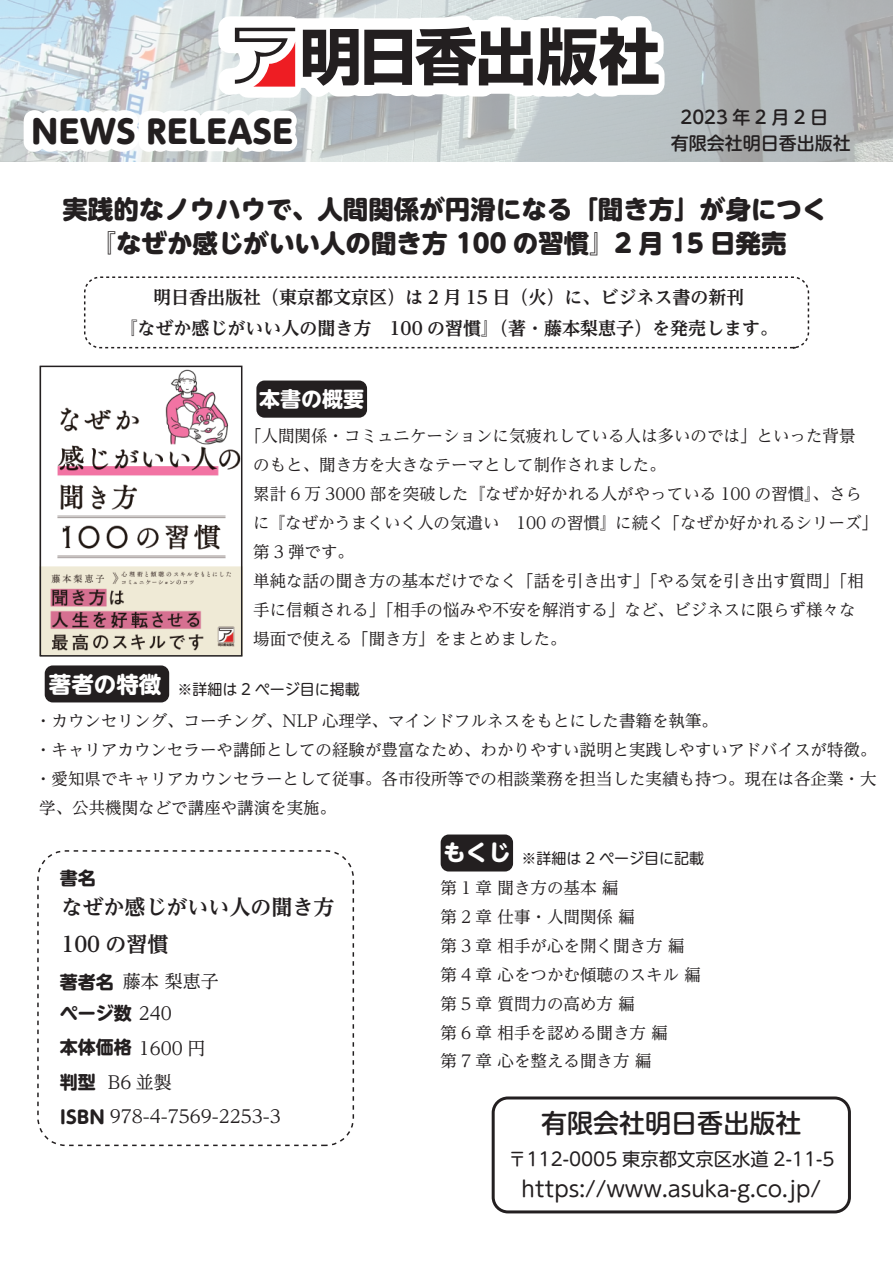
<style>
.page{position:relative;width:893px;height:1263px;background:#fff}
.page>*{position:absolute;margin:0;border:0;box-sizing:border-box;transform-origin:0 0}
.t1{font:800 31.8px "UD Shin M Go Pro";color:#231f20}
.t2{font:500 25.95px "UD Shin M Go Pro";color:#231f20}
.t3{font:800 25.5px/33.5px "UD Shin M Go Pro";color:#231f20;text-align:center}
.t4{font:700 22.5px "UD Shin M Go Pro";color:#fff}
.t5{font:21.3px "UD Shin M Go Pro";color:#231f20}
.t6{font:700 21px/36.8px "UD Reimin Pro";color:#231f20}
.t7{font:700 21px "UD Shin M Go Pro";color:#fff}
.t8{font:18.3px "UD Shin M Go Pro";color:#231f20}
.t9{font:700 18px/31.5px "UD Reimin Pro";color:#231f20;text-align:center}
.t10{font:18px "UD Reimin Pro";color:#231f20}
.t11{font:700 18px "UD Shin M Go Pro";color:#231f20}
.t12{font:500 18px "UD Shin M Go Pro";color:#231f20}
.t13{font:500 18px "UD Shin M Go Pro";letter-spacing:.25em;color:#231f20}
.t14{font:16.5px/28.8px "UD Reimin Pro";color:#231f20}
.t15{font:15px "UD Shin M Go Pro";color:#231f20}
.s1{font-weight:700;font-size:22.5px;color:#fff}
.s2{font-family:"UD Reimin Pro";font-weight:400}
.s3{font-family:"UD Shin M Go Pro";font-weight:700}
</style>
<div class="page">
<svg style="left:0;top:0;width:893px;height:162px;background:#b2b7b9"></svg>
<img style="left:39px;top:366px;width:200px;height:290px">
<svg style="left:16px;top:0;width:660px;height:162px"></svg>
<svg style="left:84px;top:276px;width:726px;height:73px"></svg>
<div style="left:40px;top:366px;width:202px;height:291px;border:2px solid #231f20"></div>
<div style="left:256px;top:380px;width:111px;height:38px;background:#231f20;border-radius:8px"></div>
<div style="left:441px;top:834px;width:72px;height:37px;background:#231f20;border-radius:8px"></div>
<div style="left:37px;top:850px;width:317px;height:296px;border:2px dashed #231f20;border-radius:28px"></div>
<div style="left:492px;top:1096px;width:359px;height:117px;border:3px solid #231f20;border-radius:15px"></div>
<div style="left:45px;top:665px;width:124px;height:37px;background:#231f20;border-radius:8px"></div>
<h1 class="t1" style="left:31px;top:106px;width:264px">NEWS RELEASE</h1>
<p class="t13" style="left:680px;top:103px;width:149px">2023年2月2日</p>
<p class="t12" style="left:671px;top:129px;width:181px">有限会社明日香出版社</p>
<h3 class="t3" style="left:62px;top:192px;width:766px">実践的なノウハウで、人間関係が円滑になる「聞き方」が身につく『なぜか感じがいい人の聞き方 100 の習慣』2 月 15 日発売</h3>
<p class="t9" style="left:119px;top:281px;width:660px">明日香出版社（東京都文京区）は 2 月 15 日（火）に、ビジネス書の新刊<br>『なぜか感じがいい人の聞き方　100 の習慣』（著・藤本梨恵子）を発売します。</p>
<p class="t7" style="left:259px;top:382px;width:106px">本書の概要</p>
<p class="t14" style="left:253px;top:421px;width:626px;text-indent:-8px">「人間関係・コミュニケーションに気疲れしている人は多いのでは」といった背景<br>のもと、聞き方を大きなテーマとして制作されました。<br>累計 6 万 3000 部を突破した『なぜか好かれる人がやっている 100 の習慣』、さらに『なぜかうまくいく人の気遣い　100 の習慣』に続く「なぜか好かれるシリーズ」第 3 弾です。<br>単純な話の聞き方の基本だけでなく「話を引き出す」「やる気を引き出す質問」「相手に信頼される」「相手の悩みや不安を解消する」など、ビジネスに限らず様々な<br>場面で使える「聞き方」をまとめました。</p>
<p class="t15" style="left:49px;top:677px;width:312px"><span class="s1">著者の特徴</span> ※詳細は 2 ページ目に掲載</p>
<p class="t14" style="left:35px;top:706px;width:843px">・カウンセリング、コーチング、NLP 心理学、マインドフルネスをもとにした書籍を執筆。<br>・キャリアカウンセラーや講師としての経験が豊富なため、わかりやすい説明と実践しやすいアドバイスが特徴。・愛知県でキャリアカウンセラーとして従事。各市役所等での相談業務を担当した実績も持つ。現在は各企業・大学、公共機関などで講座や講演を実施。</p>
<p class="t11" style="left:60px;top:863px;width:37px">書名</p>
<p class="t6" style="left:61px;top:889px;width:275px">なぜか感じがいい人の聞き方<br>100 の習慣</p>
<p class="t10" style="left:123px;top:966px;width:97px">藤本 梨恵子</p>
<p class="t11" style="left:60px;top:968px;width:56px">著者名</p>
<p class="t11" style="left:60px;top:998px;width:114px">ページ数 <span class="s2">240</span></p>
<p class="t10" style="left:60px;top:1033px;width:147px"><span class="s3">本体価格</span> 1600 円</p>
<p class="t11" style="left:60px;top:1067px;width:37px">判型</p>
<p class="t10" style="left:108px;top:1067px;width:66px">B6 並製</p>
<p class="t10" style="left:60px;top:1101px;width:223px"><span class="s3">ISBN</span> 978-4-7569-2253-3</p>
<h3 class="t4" style="left:443px;top:834px;width:69px">もくじ</h3>
<p class="t15" style="left:522px;top:846px;width:184px">※詳細は 2 ページ目に記載</p>
<p class="t14" style="left:441px;top:873px;width:262px">第 1 章 聞き方の基本 編<br>第 2 章 仕事・人間関係 編<br>第 3 章 相手が心を開く聞き方 編第 4 章 心をつかむ傾聴のスキル 編第 5 章 質問力の高め方 編<br>第 6 章 相手を認める聞き方 編<br>第 7 章 心を整える聞き方 編</p>
<h2 class="t2" style="left:541px;top:1102px;width:262px">有限会社明日香出版社</h2>
<p class="t8" style="left:508px;top:1144px;width:328px">〒112-0005 東京都文京区水道 2-11-5</p>
<p class="t5" style="left:521px;top:1171px;width:301px">https://www.asuka-g.co.jp/</p>
</div>
